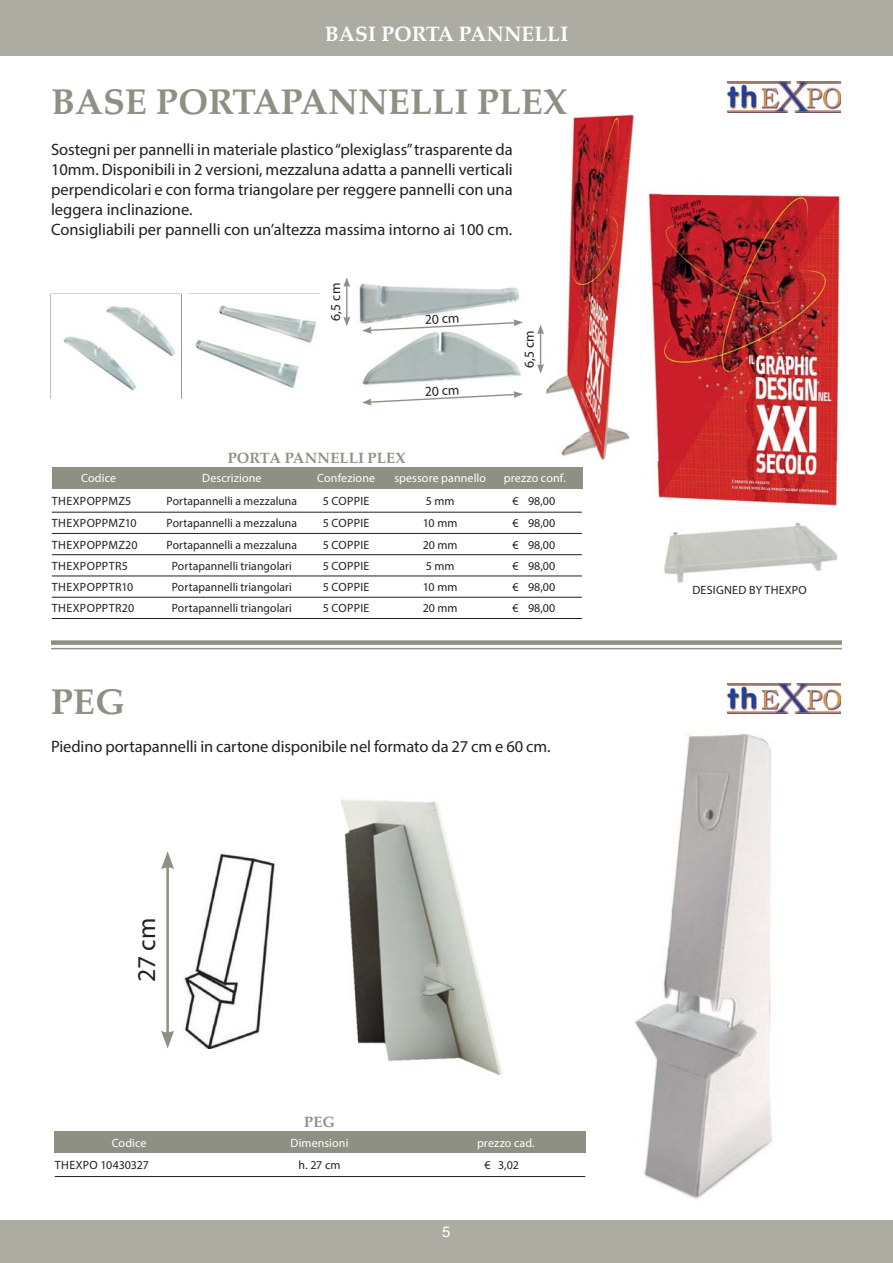
<style>
.page{position:relative;width:893px;height:1263px;background:#fff}
.page>*{position:absolute;margin:0;border:0;box-sizing:border-box;transform-origin:0 0}
.t1{font:700 36px "Palatino";color:#8f9084}
.t2{font:25.65px "Myriad Pro";color:#231f20}
.t3{font:700 21px "Palatino";color:#fff}
.t4{font:16.5px/19.8px "Myriad Pro";color:#231f20}
.t5{font:15px "Palatino Bold+T42";color:#8f9084}
.t6{font:15px "Helvetica";color:#fff}
.t7{font:13.8px "Myriad Pro";color:#231f20}
.t8{font:12px/21.3px "Myriad Pro";letter-spacing:.01em;color:#231f20}
.t9{font:12px "Myriad Pro";letter-spacing:.01em;color:#fff}
.t10{font:12px "Myriad Pro";letter-spacing:.03em;color:#231f20}
</style>
<div class="page">
<img style="left:635px;top:683px;width:138px;height:516px">
<div style="left:0;top:0;width:893px;height:55px;background:#acaca2"></div>
<div style="left:0;top:1220px;width:893px;height:43px;background:#acaca2"></div>
<div style="left:51px;top:640px;width:791px;height:5px;background:#8f9084"></div>
<hr style="left:51px;top:648px;width:791px;height:1px;background:#8f9084">
<img style="left:548px;top:114px;width:89px;height:346px">
<img style="left:630px;top:183px;width:211px;height:400px">
<img style="left:343px;top:283px;width:205px;height:123px">
<hr style="left:346px;top:285px;width:1px;height:34px;background:#8f9084">
<svg style="left:343px;top:277px;width:7px;height:10px"></svg>
<svg style="left:343px;top:317px;width:7px;height:9px"></svg>
<hr style="left:540px;top:332px;width:1px;height:34px;background:#8f9084">
<svg style="left:537px;top:325px;width:7px;height:9px"></svg>
<svg style="left:537px;top:364px;width:7px;height:10px"></svg>
<svg style="left:362px;top:391px;width:161px;height:14px"></svg>
<svg style="left:362px;top:319px;width:161px;height:15px"></svg>
<img style="left:728px;top:82px;width:113px;height:31px">
<div style="left:52px;top:467px;width:531px;height:22px;background:#8f9084"></div>
<hr style="left:52px;top:512px;width:530px;height:1px;background:#231f20">
<hr style="left:52px;top:533px;width:530px;height:1px;background:#231f20">
<hr style="left:52px;top:554px;width:530px;height:1px;background:#231f20">
<hr style="left:52px;top:576px;width:530px;height:1px;background:#231f20">
<hr style="left:52px;top:597px;width:530px;height:1px;background:#231f20">
<hr style="left:52px;top:618px;width:530px;height:1px;background:#231f20">
<img style="left:63px;top:306px;width:113px;height:85px">
<img style="left:195px;top:305px;width:122px;height:83px">
<img style="left:183px;top:853px;width:93px;height:196px">
<hr style="left:166px;top:865px;width:3px;height:170px;background:#8f9084">
<svg style="left:161px;top:851px;width:13px;height:18px"></svg>
<svg style="left:161px;top:1031px;width:13px;height:18px"></svg>
<img style="left:728px;top:683px;width:113px;height:31px">
<div style="left:55px;top:1132px;width:531px;height:21px;background:#8f9084"></div>
<hr style="left:55px;top:1176px;width:530px;height:1px;background:#231f20">
<img style="left:341px;top:799px;width:161px;height:277px">
<p class="t3" style="left:325px;top:21px;width:245px">BASI PORTA PANNELLI</p>
<h1 class="t1" style="left:51px;top:80px;width:518px">BASE PORTAPANNELLI PLEX</h1>
<p class="t4" style="left:51px;top:141px;width:463px">Sostegni per pannelli in materiale plastico “plexiglass” trasparente da 10mm. Disponibili in 2 versioni, mezzaluna adatta a pannelli verticali perpendicolari e con forma triangolare per reggere pannelli con una leggera inclinazione.<br>Consigliabili per pannelli con un’altezza massima intorno ai 100 cm.</p>
<p class="t7" style="left:330px;top:321px;width:39px;rotate:-90deg">6,5 cm</p>
<p class="t7" style="left:425px;top:314px;width:36px;rotate:-3deg">20 cm</p>
<p class="t7" style="left:425px;top:386px;width:36px;rotate:-3deg">20 cm</p>
<p class="t5" style="left:228px;top:453px;width:179px">PORTA PANNELLI PLEX</p>
<p class="t7" style="left:524px;top:368px;width:39px;rotate:-90deg">6,5 cm</p>
<p class="t9" style="left:81px;top:474px;width:36px">Codice</p>
<p class="t9" style="left:202px;top:474px;width:61px">Descrizione</p>
<p class="t9" style="left:317px;top:474px;width:59px">Confezione</p>
<p class="t9" style="left:394px;top:474px;width:93px">spessore pannello</p>
<p class="t9" style="left:504px;top:474px;width:64px">prezzo conf.</p>
<p class="t10" style="left:52px;top:496px;width:81px">THEXPOPPMZ5</p>
<p class="t8" style="left:167px;top:491px;width:132px">Portapannelli a mezzaluna</p>
<p class="t8" style="left:323px;top:491px;width:48px">5 COPPIE</p>
<p class="t8" style="left:426px;top:491px;width:30px">5 mm</p>
<p class="t8" style="left:513px;top:491px;width:8px">€</p>
<p class="t10" style="left:52px;top:519px;width:86px">THEXPOPPMZ10</p>
<p class="t8" style="left:167px;top:514px;width:132px">Portapannelli a mezzaluna</p>
<p class="t8" style="left:323px;top:514px;width:48px">5 COPPIE</p>
<p class="t8" style="left:423px;top:514px;width:36px">10 mm</p>
<p class="t8" style="left:513px;top:514px;width:8px">€</p>
<p class="t10" style="left:52px;top:540px;width:87px">THEXPOPPMZ20</p>
<p class="t8" style="left:167px;top:535px;width:132px">Portapannelli a mezzaluna</p>
<p class="t8" style="left:323px;top:535px;width:48px">5 COPPIE</p>
<p class="t8" style="left:423px;top:535px;width:36px">20 mm</p>
<p class="t8" style="left:513px;top:535px;width:8px">€</p>
<p class="t10" style="left:52px;top:561px;width:78px">THEXPOPPTR5</p>
<p class="t8" style="left:172px;top:556px;width:122px">Portapannelli triangolari</p>
<p class="t8" style="left:323px;top:556px;width:48px">5 COPPIE</p>
<p class="t8" style="left:426px;top:556px;width:30px">5 mm</p>
<p class="t8" style="left:513px;top:556px;width:8px">€</p>
<p class="t10" style="left:52px;top:582px;width:83px">THEXPOPPTR10</p>
<p class="t8" style="left:172px;top:578px;width:122px">Portapannelli triangolari</p>
<p class="t8" style="left:323px;top:578px;width:48px">5 COPPIE</p>
<p class="t8" style="left:423px;top:578px;width:36px">10 mm</p>
<p class="t8" style="left:513px;top:578px;width:8px">€</p>
<p class="t10" style="left:52px;top:604px;width:84px">THEXPOPPTR20</p>
<p class="t8" style="left:172px;top:599px;width:122px">Portapannelli triangolari</p>
<p class="t8" style="left:323px;top:599px;width:48px">5 COPPIE</p>
<p class="t8" style="left:423px;top:599px;width:36px">20 mm</p>
<p class="t8" style="left:513px;top:599px;width:8px">€</p>
<p class="t8" style="left:528px;top:491px;width:29px;line-height:22.5px">98,00<br>98,00</p>
<p class="t8" style="left:528px;top:535px;width:29px;text-align:justify">98,00<br>98,00<br>98,00<br>98,00</p>
<h1 class="t1" style="left:51px;top:680px;width:75px">PEG</h1>
<p class="t4" style="left:51px;top:738px;width:501px">Piedino portapannelli in cartone disponibile nel formato da 27 cm e 60 cm.</p>
<h2 class="t2" style="left:137px;top:982px;width:65px;rotate:-90deg">27 cm</h2>
<p class="t5" style="left:304px;top:1117px;width:32px">PEG</p>
<p class="t9" style="left:112px;top:1138px;width:36px">Codice</p>
<p class="t9" style="left:291px;top:1138px;width:59px">Dimensioni</p>
<p class="t9" style="left:477px;top:1138px;width:59px">prezzo cad.</p>
<p class="t8" style="left:55px;top:1156px;width:96px">THEXPO 10430327</p>
<p class="t8" style="left:299px;top:1156px;width:43px">h. 27 cm</p>
<p class="t8" style="left:484px;top:1156px;width:36px">€ 3,02</p>
<p class="t6" style="left:442px;top:1222px;width:10px">5</p>
<p class="t8" style="left:692px;top:580px;width:116px">DESIGNED BY THEXPO</p>
</div>
